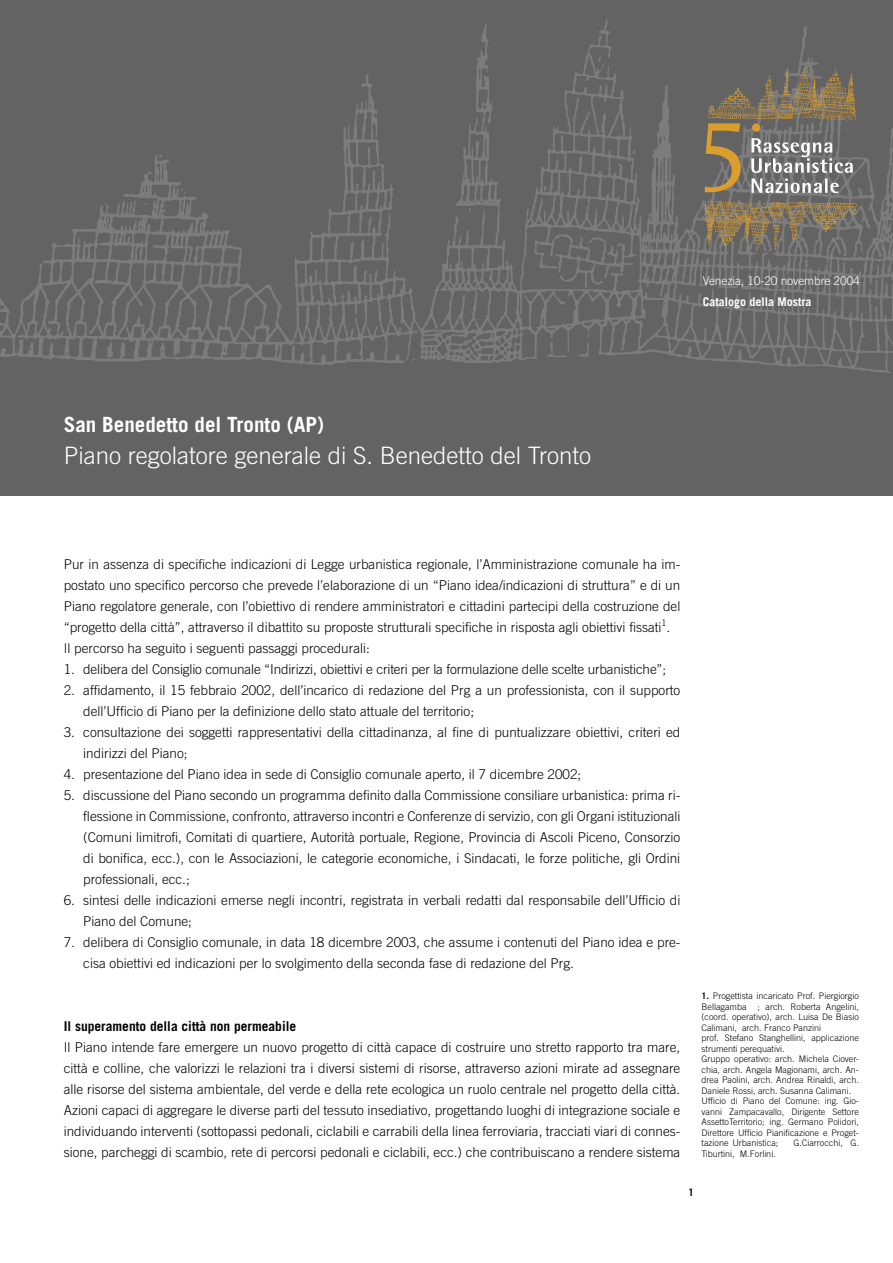
<style>
.page{position:relative;width:893px;height:1263px;background:#fff}
.page>*{position:absolute;margin:0;border:0;box-sizing:border-box;transform-origin:0 0}
.t1{font:300 24px "Trade Gothic";color:#fff}
.t2{font:700 21px "Trade Gothic";color:#fff}
.t3{font:300 13.5px/21px "Trade Gothic";color:#000}
.t4{font:700 13.5px "Trade Gothic";color:#000}
.t5{font:300 12px "Trade Gothic";letter-spacing:-.01em;color:#fff}
.t6{font:700 12px "Trade Gothic";color:#fff}
.t7{font:700 10.5px "Trade Gothic";color:#000}
.t8{font:300 9px/10.5px "Trade Gothic";color:#000}
.s1{font-weight:700}
</style>
<div class="page">
<div style="left:0;top:0;width:893px;height:495px;background:#636363"></div>
<svg style="left:0;top:19px;width:893px;height:354px"></svg>
<svg style="left:705px;top:201px;width:152px;height:51px"></svg>
<svg style="left:705px;top:67px;width:150px;height:126px"></svg>
<div style="left:752px;top:123px;width:8px;height:8px;background:#db9e2d;border-radius:50%"></div>
<p class="t5" style="left:703px;top:274px;width:159px">Venezia, 10-20 novembre 2004</p>
<p class="t6" style="left:703px;top:294px;width:110px">Catalogo della Mostra</p>
<h2 class="t2" style="left:64px;top:412px;width:262px">San Benedetto del Tronto (AP)</h2>
<h1 class="t1" style="left:64px;top:441px;width:529px">Piano regolatore generale di S. Benedetto del Tronto</h1>
<p class="t3" style="left:64px;top:553px;width:618px">Pur in assenza di specifiche indicazioni di Legge urbanistica regionale, l’Amministrazione comunale ha im&shy;postato uno specifico percorso che prevede l’elaborazione di un “Piano idea/indicazioni di struttura” e di un Piano regolatore generale, con l’obiettivo di rendere amministratori e cittadini partecipi della costruzione del “progetto della città”, attraverso il dibattito su proposte strutturali specifiche in risposta agli obiettivi fissati<sup>1</sup>.<br>Il percorso ha seguito i seguenti passaggi procedurali:</p>
<p class="t3" style="left:64px;top:658px;width:604px">1. delibera del Consiglio comunale “Indirizzi, obiettivi e criteri per la formulazione delle scelte urbanistiche”;</p>
<p class="t3" style="left:83px;top:679px;width:599px;text-indent:-20px">2. affidamento, il 15 febbraio 2002, dell’incarico di redazione del Prg a un professionista, con il supporto dell’Ufficio di Piano per la definizione dello stato attuale del territorio;</p>
<p class="t3" style="left:83px;top:721px;width:599px;text-indent:-20px">3. consultazione dei soggetti rappresentativi della cittadinanza, al fine di puntualizzare obiettivi, criteri ed indirizzi del Piano;</p>
<p class="t3" style="left:64px;top:763px;width:519px">4. presentazione del Piano idea in sede di Consiglio comunale aperto, il 7 dicembre 2002;</p>
<p class="t3" style="left:83px;top:784px;width:599px;text-align:justify;text-indent:-20px">5. discussione del Piano secondo un programma definito dalla Commissione consiliare urbanistica: prima ri&shy;flessione in Commissione, confronto, attraverso incontri e Conferenze di servizio, con gli Organi istituzionali (Comuni limitrofi, Comitati di quartiere, Autorità portuale, Regione, Provincia di Ascoli Piceno, Consorzio di bonifica, ecc.), con le Associazioni, le categorie economiche, i Sindacati, le forze politiche, gli Ordini professionali, ecc.;</p>
<p class="t3" style="left:83px;top:889px;width:599px;text-indent:-20px">6. sintesi delle indicazioni emerse negli incontri, registrata in verbali redatti dal responsabile dell’Ufficio di<br>Piano del Comune;</p>
<p class="t3" style="left:83px;top:931px;width:599px;text-indent:-20px">7. delibera di Consiglio comunale, in data 18 dicembre 2003, che assume i contenuti del Piano idea e pre&shy;cisa obiettivi ed indicazioni per lo svolgimento della seconda fase di redazione del Prg.</p>
<p class="t4" style="left:64px;top:1017px;width:234px">Il superamento della città non permeabile</p>
<p class="t3" style="left:64px;top:1036px;width:618px;text-align:justify">Il Piano intende fare emergere un nuovo progetto di città capace di costruire uno stretto rapporto tra mare, città e colline, che valorizzi le relazioni tra i diversi sistemi di risorse, attraverso azioni mirate ad assegnare alle risorse del sistema ambientale, del verde e della rete ecologica un ruolo centrale nel progetto della città.<br>Azioni capaci di aggregare le diverse parti del tessuto insediativo, progettando luoghi di integrazione sociale e individuando interventi (sottopassi pedonali, ciclabili e carrabili della linea ferroviaria, tracciati viari di connes&shy;sione, parcheggi di scambio, rete di percorsi pedonali e ciclabili, ecc.) che contribuiscano a rendere sistema</p>
<p class="t8" style="left:702px;top:990px;width:159px"><span class="s1">1.</span> Progettista incaricato Prof. Piergiorgio Bellagamba ; arch. Roberta Angelini, (coord. operativo), arch. Luisa De Biasio Calimani, arch. Franco Panzini<br>prof. Stefano Stanghellini, applicazione strumenti perequativi.<br>Gruppo operativo: arch. Michela Ciover&shy;chia, arch. Angela Magionami, arch. An&shy;drea Paolini, arch. Andrea Rinaldi, arch.<br>Daniele Rossi, arch. Susanna Calimani.<br>Ufficio di Piano del Comune: ing. Gio&shy;vanni Zampacavallo, Dirigente Settore AssettoTerritorio; ing. Germano Polidori, Direttore Ufficio Pianificazione e Proget&shy;tazione Urbanistica;</p>
<p class="t8" style="left:793px;top:1137px;width:67px">G.Ciarrocchi, G.</p>
<p class="t8" style="left:702px;top:1148px;width:76px">Tiburtini, M.Forlini.</p>
<p class="t7" style="left:688px;top:1186px;width:7px">1</p>
</div>
